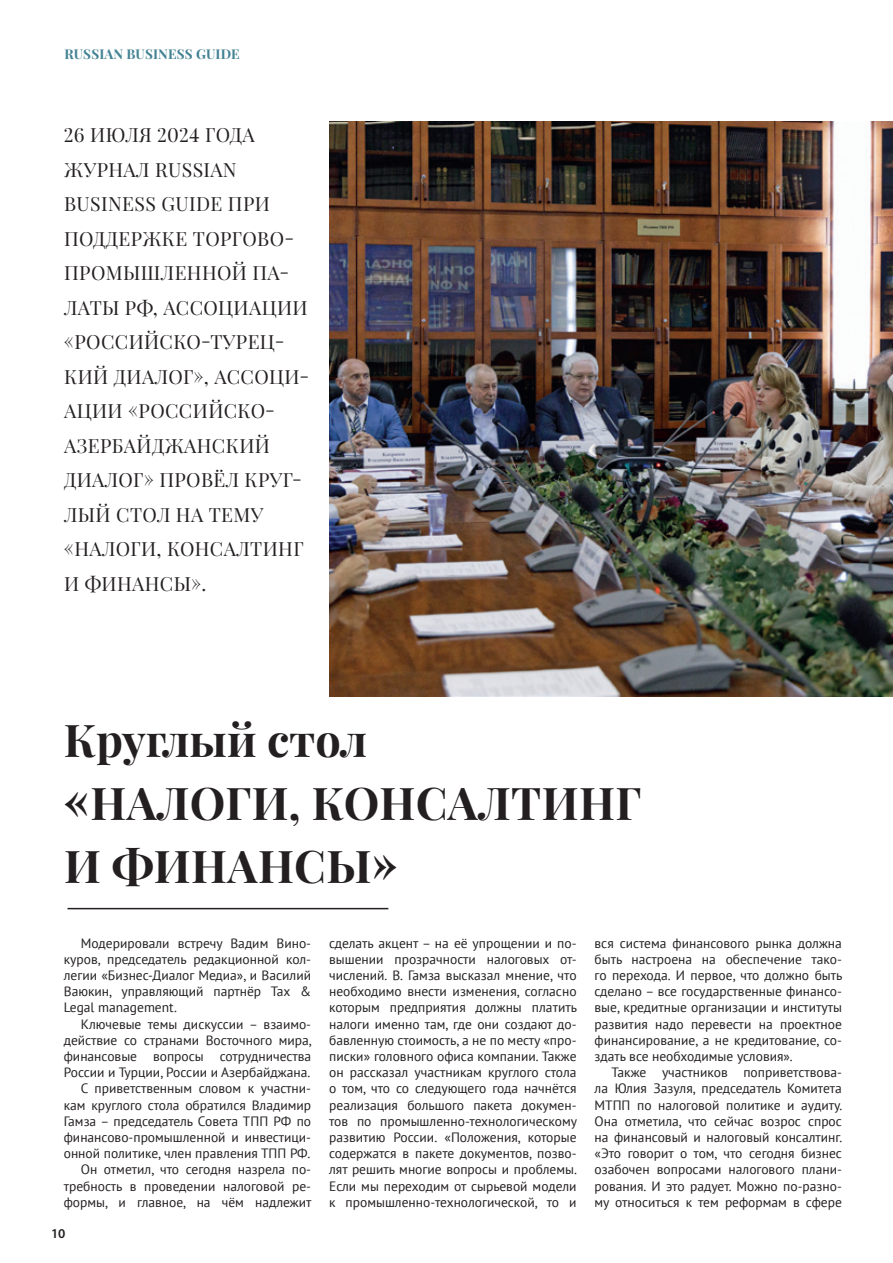
<style>
.page{position:relative;width:893px;height:1263px;background:#fff}
.page>*{position:absolute;margin:0;border:0;box-sizing:border-box;transform-origin:0 0}
.t1{font:700 45px "Playfair Display";color:#231f20}
.t2{font:19.5px/34.5px "Playfair Display";letter-spacing:.02em;color:#231f20}
.t3{font:13.5px/16.2px "PT Sans";color:#231f20;text-align:justify}
.t4{font:700 13.5px "Playfair Display";letter-spacing:.01em;color:#438293}
.t5{font:600 13.5px "Myriad Pro";color:#231f20}
</style>
<div class="page">
<img style="left:329px;top:121px;width:564px;height:575px">
<hr style="left:68px;top:908px;width:320px;height:1px;background:#231f20">
<p class="t4" style="left:64px;top:45px;width:177px">RUSSIAN BUSINESS GUIDE</p>
<p class="t2" style="left:64px;top:118px;width:247px">26 ИЮЛЯ 2024 ГОДА<br>ЖУРНАЛ RUSSIAN<br>BUSINESS GUIDE ПРИ<br>ПОДДЕРЖКЕ ТОРГОВО-<br>ПРОМЫШЛЕННОЙ ПА-<br>ЛАТЫ РФ, АССОЦИАЦИИ «РОССИЙСКО-ТУРЕЦ-<br>КИЙ ДИАЛОГ», АССОЦИ-<br>АЦИИ «РОССИЙСКО-<br>АЗЕРБАЙДЖАНСКИЙ<br>ДИАЛОГ» ПРОВЁЛ КРУГ-<br>ЛЫЙ СТОЛ НА ТЕМУ «НАЛОГИ, КОНСАЛТИНГ<br>И ФИНАНСЫ».</p>
<p class="t1" style="left:64px;top:712px;width:305px">Круглый стол</p>
<p class="t1" style="left:64px;top:775px;width:579px">«НАЛОГИ, КОНСАЛТИНГ</p>
<p class="t1" style="left:64px;top:838px;width:335px">И ФИНАНСЫ»</p>
<p class="t3" style="left:64px;top:934px;width:249px;text-indent:17px">Модерировали встречу Вадим Вино&shy;куров, председатель редакционной кол&shy;легии «Бизнес-Диалог Медиа», и Василий Ваюкин, управляющий партнёр Tax &amp; Legal management.</p>
<p class="t3" style="left:64px;top:1015px;width:249px;text-indent:17px">Ключевые темы дискуссии – взаимо&shy;действие со странами Восточного мира, финансовые вопросы сотрудничества России и Турции, России и Азербайджана.</p>
<p class="t3" style="left:64px;top:1080px;width:249px;text-indent:17px">С приветственным словом к участни&shy;кам круглого стола обратился Владимир Гамза – председатель Совета ТПП РФ по финансово-промышленной и инвестици&shy;онной политике, член правления ТПП РФ.</p>
<p class="t3" style="left:64px;top:1161px;width:249px;text-indent:17px">Он отметил, что сегодня назрела по&shy;требность в проведении налоговой ре&shy;формы, и главное, на чём надлежит</p>
<p class="t5" style="left:51px;top:1224px;width:16px">10</p>
<p class="t3" style="left:329px;top:934px;width:249px">сделать акцент – на её упрощении и по&shy;вышении прозрачности налоговых от&shy;числений. В. Гамза высказал мнение, что необходимо внести изменения, согласно которым предприятия должны платить налоги именно там, где они создают до&shy;бавленную стоимость, а не по месту «про&shy;писки» головного офиса компании. Также он рассказал участникам круглого стола о том, что со следующего года начнётся реализация большого пакета докумен&shy;тов по промышленно-технологическому развитию России. «Положения, которые содержатся в пакете документов, позво&shy;лят решить многие вопросы и проблемы.<br>Если мы переходим от сырьевой модели к промышленно-технологической, то и</p>
<p class="t3" style="left:595px;top:934px;width:249px">вся система финансового рынка должна быть настроена на обеспечение тако&shy;го перехода. И первое, что должно быть сделано – все государственные финансо&shy;вые, кредитные организации и институты развития надо перевести на проектное финансирование, а не кредитование, со&shy;здать все необходимые условия».</p>
<p class="t3" style="left:595px;top:1064px;width:249px;text-indent:17px">Также участников поприветствова&shy;ла Юлия Зазуля, председатель Комитета МТПП по налоговой политике и аудиту.<br>Она отметила, что сейчас возрос спрос на финансовый и налоговый консалтинг. «Это говорит о том, что сегодня бизнес озабочен вопросами налогового плани&shy;рования. И это радует. Можно по-разно&shy;му относиться к тем реформам в сфере</p>
</div>
